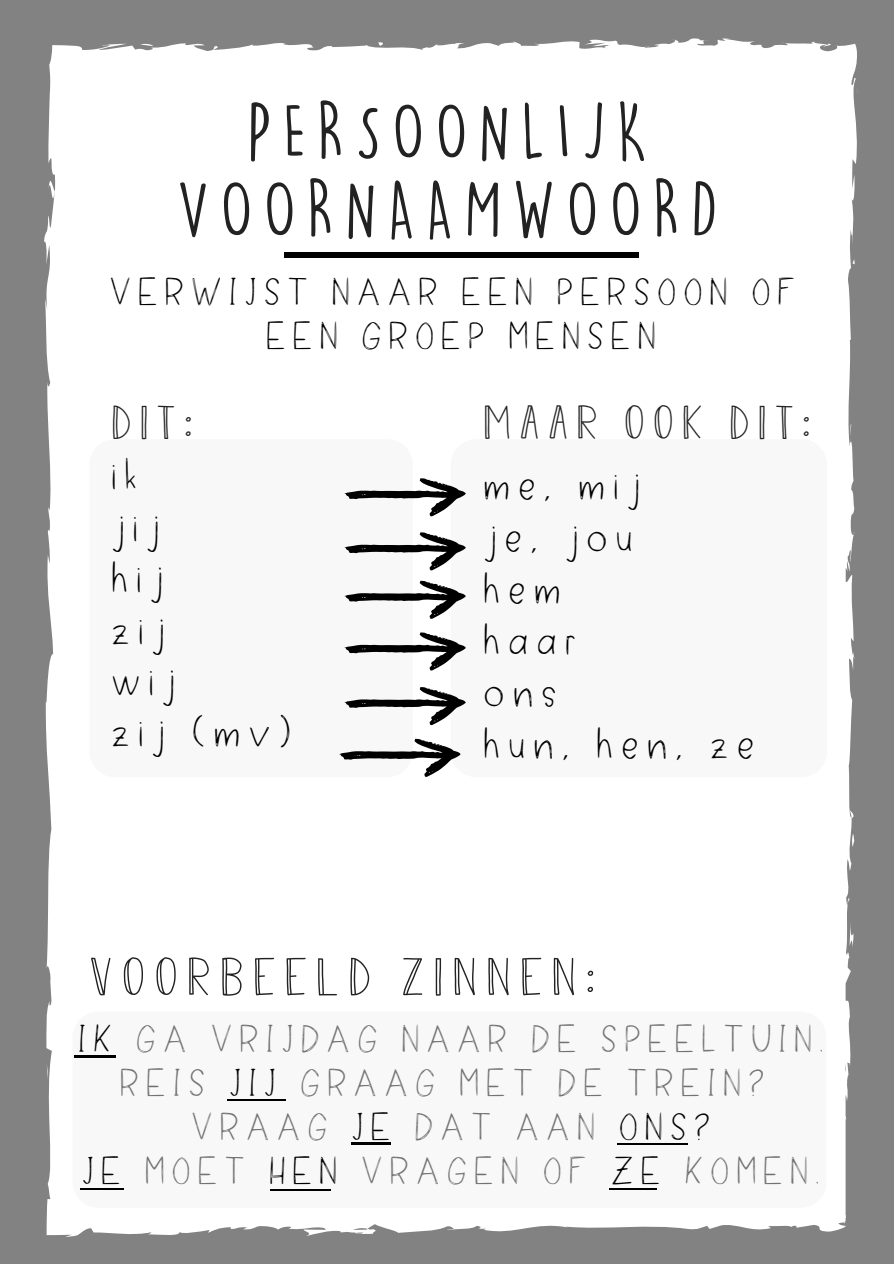
<style>
.page{position:relative;width:894px;height:1264px;background:#fff}
.page>*{position:absolute;margin:0;border:0;box-sizing:border-box;transform-origin:0 0}
.t1{font:72px "DK Lemon Yellow Sun";letter-spacing:.15em;color:#222}
.t2{font:54px "Dominique";letter-spacing:.15em;color:#222}
.t3{font:48px "School Build";letter-spacing:.15em;color:#000}
.t4{font:48px "Dominique";letter-spacing:.15em;color:#222}
.t5{font:42px "School Build";letter-spacing:.15em;color:#737373}
.t6{font:42px "School Build";letter-spacing:.15em;color:#000}
.s1{color:#000}
</style>
<div class="page">
<div style="left:0;top:0;width:893px;height:1263px;background:#828282"></div>
<div style="left:44px;top:38px;width:814px;height:1198px;background:#fff"></div>
<hr style="left:283px;top:253px;width:355px;height:4px;background:#000">
<div style="left:89px;top:439px;width:324px;height:338px;background:#f8f8f8;border-radius:26px"></div>
<div style="left:450px;top:439px;width:376px;height:338px;background:#f8f8f8;border-radius:26px"></div>
<div style="left:72px;top:1011px;width:754px;height:196px;background:#f8f8f8;border-radius:26px"></div>
<hr style="left:74px;top:1055px;width:41px;height:1px;background:#000">
<hr style="left:227px;top:1099px;width:59px;height:1px;background:#000">
<hr style="left:351px;top:1142px;width:39px;height:2px;background:#000">
<hr style="left:270px;top:1189px;width:61px;height:1px;background:#000">
<hr style="left:80px;top:1188px;width:43px;height:1px;background:#000">
<hr style="left:609px;top:1188px;width:47px;height:1px;background:#000">
<hr style="left:617px;top:1143px;width:71px;height:1px;background:#000">
<svg style="left:344px;top:478px;width:121px;height:38px"></svg>
<svg style="left:344px;top:532px;width:121px;height:38px"></svg>
<svg style="left:344px;top:580px;width:121px;height:39px"></svg>
<svg style="left:344px;top:632px;width:121px;height:38px"></svg>
<svg style="left:344px;top:687px;width:121px;height:38px"></svg>
<svg style="left:339px;top:738px;width:121px;height:39px"></svg>
<p class="t1" style="left:247px;top:94px;width:401px">PERSOONLIJK</p>
<p class="t1" style="left:176px;top:172px;width:542px">VOORNAAMWOORD</p>
<p class="t6" style="left:109px;top:277px;width:688px">VERWIJST NAAR EEN PERSOON OF</p>
<p class="t6" style="left:266px;top:321px;width:391px">EEN GROEP MENSEN</p>
<p class="t4" style="left:111px;top:396px;width:84px">DIT:</p>
<p class="t4" style="left:483px;top:396px;width:330px">MAAR OOK DIT:</p>
<p class="t3" style="left:111px;top:458px;width:28px">ik</p>
<p class="t3" style="left:111px;top:509px;width:50px">jij</p>
<p class="t3" style="left:111px;top:560px;width:54px">hij</p>
<p class="t3" style="left:111px;top:612px;width:56px">zij</p>
<p class="t3" style="left:111px;top:663px;width:66px">wij</p>
<p class="t3" style="left:111px;top:715px;width:182px">zij (mv)</p>
<p class="t3" style="left:483px;top:467px;width:159px">me, mij</p>
<p class="t3" style="left:483px;top:519px;width:152px">je, jou</p>
<p class="t3" style="left:483px;top:571px;width:80px">hem</p>
<p class="t3" style="left:483px;top:623px;width:95px">haar</p>
<p class="t3" style="left:483px;top:675px;width:76px">ons</p>
<p class="t3" style="left:483px;top:726px;width:273px">hun, hen, ze</p>
<p class="t2" style="left:88px;top:947px;width:509px">VOORBEELD ZINNEN:</p>
<p class="t5" style="left:77px;top:1024px;width:748px"><span class="s1">IK</span> GA VRIJDAG NAAR DE SPEELTUIN.</p>
<p class="t5" style="left:119px;top:1068px;width:647px">REIS <span class="s1">JIJ</span> GRAAG MET DE TREIN?</p>
<p class="t5" style="left:191px;top:1112px;width:521px">VRAAG <span class="s1">JE</span> DAT AAN <span class="s1">ONS?</span></p>
<p class="t5" style="left:82px;top:1156px;width:739px"><span class="s1">JE</span> MOET <span class="s1">HEN</span> VRAGEN OF <span class="s1">ZE</span> KOMEN.</p>
</div>
